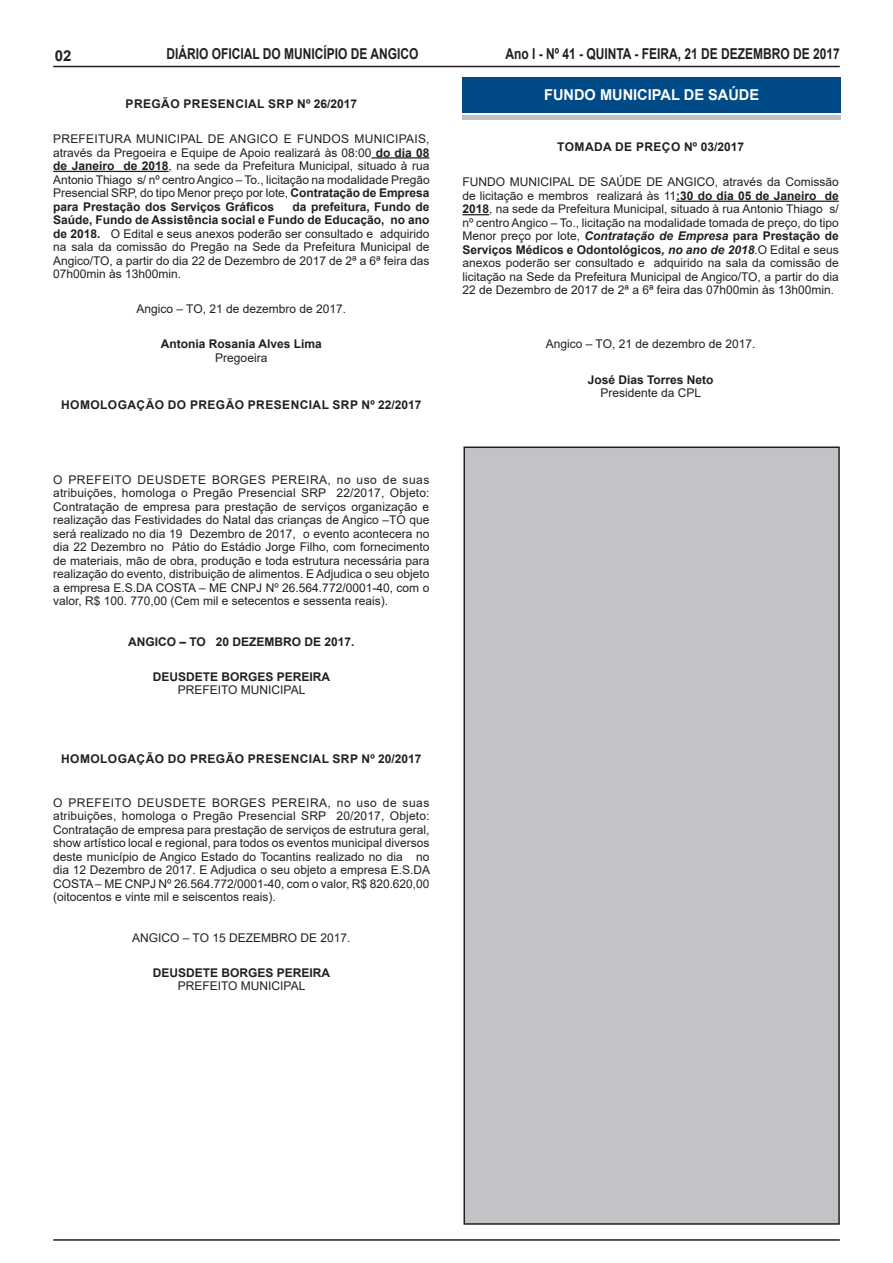
<style>
.page{position:relative;width:893px;height:1263px;background:#fff}
.page>*{position:absolute;margin:0;border:0;box-sizing:border-box;transform-origin:0 0}
.t1{font:700 15px "Arial";color:#231f20;scale:.8 1}
.Chancela{font:700 15px "Arial";color:#fff}
.t2{font:700 15px "Arial";color:#231f20}
.SEM_PARAGRAFO{font:12px/13.5px "Arial";color:#231f20;text-align:justify}
.TITULOS{font:700 12px "Arial";letter-spacing:.035em;color:#231f20}
.NOME{font:700 12px "Arial";color:#231f20}
.CIDADE{font:12px "Arial";color:#231f20}
.CARGO{font:12px "Arial";color:#231f20}
.s1{font-weight:700}
.s2{font-weight:700;font-style:italic}
.s3{font-style:italic}
</style>
<div class="page">
<hr style="left:53px;top:66px;width:787px;height:1px;background:#231f20">
<hr style="left:53px;top:1239px;width:787px;height:2px;background:#231f20">
<hr style="left:372px;top:157px;width:57px;height:2px;background:#231f20">
<hr style="left:53px;top:171px;width:116px;height:1px;background:#231f20">
<hr style="left:676px;top:201px;width:163px;height:1px;background:#231f20">
<svg style="left:462px;top:214px;width:27px;height:1px"></svg>
<div style="left:462px;top:83px;width:379px;height:37px;background:#c1c2c4"></div>
<div style="left:462px;top:80px;width:379px;height:35px;background:#fff"></div>
<div style="left:462px;top:78px;width:379px;height:35px;background:#004b87"></div>
<div style="left:464px;top:447px;width:375px;height:777px;background:#c2c3c6"></div>
<div style="left:463px;top:446px;width:377px;height:779px;border:2px solid #231f20"></div>
<p class="t2" style="left:55px;top:45px;width:18px">02</p>
<p class="t1" style="left:166px;top:44px;width:317px">DIÁRIO OFICIAL DO MUNICÍPIO DE ANGICO</p>
<p class="t1" style="left:505px;top:44px;width:420px">Ano I - Nº 41 - QUINTA - FEIRA, 21 DE DEZEMBRO DE 2017</p>
<p class="TITULOS" style="left:126px;top:95px;width:233px">PREGÃO PRESENCIAL SRP Nº 26/2017</p>
<p class="SEM_PARAGRAFO" style="left:53px;top:132px;width:378px">PREFEITURA MUNICIPAL DE ANGICO E FUNDOS MUNICIPAIS, através da Pregoeira e Equipe de Apoio realizará às 08:00 <span class="s1">do dia 08 de Janeiro de 2018</span>, na sede da Prefeitura Municipal, situado à rua Antonio Thiago s/ nº centro Angico – To., licitação na modalidade Pregão Presencial SRP, do tipo Menor preço por lote, <span class="s1">Contratação de Empresa para Prestação dos Serviços Gráficos</span></p>
<p class="Chancela" style="left:544px;top:84px;width:217px">FUNDO MUNICIPAL DE SAÚDE</p>
<p class="TITULOS" style="left:557px;top:139px;width:188px">TOMADA DE PREÇO Nº 03/2017</p>
<p class="SEM_PARAGRAFO" style="left:462px;top:175px;width:378px">FUNDO MUNICIPAL DE SAÚDE DE ANGICO, através da Comissão de licitação e membros realizará às 11<span class="s1">:30 do dia 05 de Janeiro de 2018</span>, na sede da Prefeitura Municipal, situado à rua Antonio Thiago s/ nº centro Angico – To., licitação na modalidade tomada de preço, do tipo Menor preço por lote, <span class="s2">Contratação de Empresa</span> <span class="s1">para Prestação de Serviços Médicos e Odontológicos</span><span class="s2">, no ano de 2018</span><span class="s3">.</span>O Edital e seus anexos poderão ser consultado e adquirido na sala da comissão de licitação na Sede da Prefeitura Municipal de Angico/TO, a partir do dia 22 de Dezembro de 2017 de 2ª a 6ª feira das 07h00min às 13h00min.</p>
<p class="SEM_PARAGRAFO" style="left:53px;top:200px;width:378px;text-indent:239px"><span class="s1">da prefeitura, Fundo de Saúde, Fundo de Assistência social e Fundo de Educação, no ano de 2018.</span> O Edital e seus anexos poderão ser consultado e adquirido na sala da comissão do Pregão na Sede da Prefeitura Municipal de Angico/TO, a partir do dia 22 de Dezembro de 2017 de 2ª a 6ª feira das 07h00min às 13h00min.</p>
<p class="CIDADE" style="left:136px;top:301px;width:211px">Angico – TO, 21 de dezembro de 2017.</p>
<p class="NOME" style="left:161px;top:336px;width:162px">Antonia Rosania Alves Lima</p>
<p class="CARGO" style="left:215px;top:349px;width:54px">Pregoeira</p>
<p class="CIDADE" style="left:546px;top:336px;width:211px">Angico – TO, 21 de dezembro de 2017.</p>
<p class="NOME" style="left:588px;top:371px;width:127px">José Dias Torres Neto</p>
<p class="CARGO" style="left:600px;top:385px;width:102px">Presidente da CPL</p>
<p class="TITULOS" style="left:61px;top:397px;width:362px">HOMOLOGAÇÃO DO PREGÃO PRESENCIAL SRP Nº 22/2017</p>
<p class="SEM_PARAGRAFO" style="left:53px;top:472px;width:378px">O PREFEITO DEUSDETE BORGES PEREIRA, no uso de suas atribuições, homologa o Pregão Presencial SRP 22/2017, Objeto:<br>Contratação de empresa para prestação de serviços organização e realização das Festividades do Natal das crianças de Angico –TO que será realizado no dia 19 Dezembro de 2017, o evento acontecera no dia 22 Dezembro no Pátio do Estádio Jorge Filho, com fornecimento de materiais, mão de obra, produção e toda estrutura necessária para realização do evento, distribuição de alimentos. E Adjudica o seu objeto a empresa E.S.DA COSTA – ME CNPJ Nº 26.564.772/0001-40, com o valor, R$ 100. 770,00 (Cem mil e setecentos e sessenta reais).</p>
<p class="NOME" style="left:128px;top:633px;width:228px">ANGICO – TO 20 DEZEMBRO DE 2017.</p>
<p class="NOME" style="left:153px;top:668px;width:179px">DEUSDETE BORGES PEREIRA</p>
<p class="CARGO" style="left:178px;top:682px;width:129px">PREFEITO MUNICIPAL</p>
<p class="TITULOS" style="left:61px;top:750px;width:362px">HOMOLOGAÇÃO DO PREGÃO PRESENCIAL SRP Nº 20/2017</p>
<p class="SEM_PARAGRAFO" style="left:53px;top:796px;width:378px">O PREFEITO DEUSDETE BORGES PEREIRA, no uso de suas atribuições, homologa o Pregão Presencial SRP 20/2017, Objeto:<br>Contratação de empresa para prestação de serviços de estrutura geral, show artístico local e regional, para todos os eventos municipal diversos deste município de Angico Estado do Tocantins realizado no dia no dia 12 Dezembro de 2017. E Adjudica o seu objeto a empresa E.S.DA COSTA – ME CNPJ Nº 26.564.772/0001-40, com o valor, R$ 820.620,00 (oitocentos e vinte mil e seiscentos reais).</p>
<p class="CIDADE" style="left:132px;top:929px;width:220px">ANGICO – TO 15 DEZEMBRO DE 2017.</p>
<p class="NOME" style="left:153px;top:964px;width:179px">DEUSDETE BORGES PEREIRA</p>
<p class="CARGO" style="left:178px;top:978px;width:129px">PREFEITO MUNICIPAL</p>
</div>
